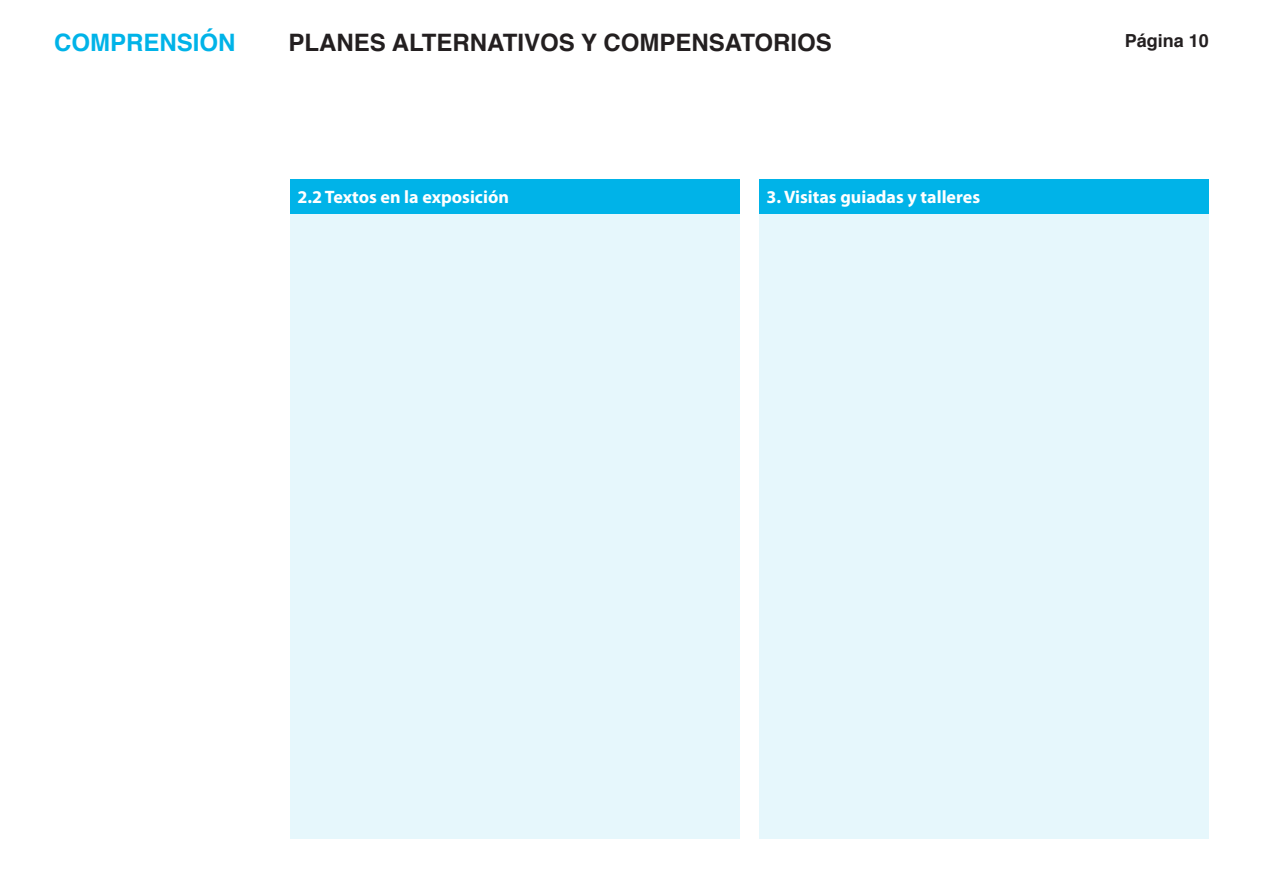
<style>
.page{position:relative;width:1263px;height:893px;background:#fff}
.page>*{position:absolute;margin:0;border:0;box-sizing:border-box;transform-origin:0 0}
.t1{font:700 24px "Helvetica";color:#231f20}
.t2{font:700 24px "Helvetica";color:#00b3e8}
.t3{font:700 18px "Myriad Pro";color:#fff}
.t4{font:700 18px "Helvetica";color:#231f20}
</style>
<div class="page">
<div style="left:290px;top:214px;width:450px;height:625px;background:#e6f7fc"></div>
<div style="left:759px;top:214px;width:450px;height:625px;background:#e6f7fc"></div>
<div style="left:290px;top:179px;width:450px;height:34px;background:#00b3e8"></div>
<div style="left:759px;top:179px;width:450px;height:34px;background:#00b3e8"></div>
<p class="t2" style="left:54px;top:23px;width:183px">COMPRENSIÓN</p>
<p class="t1" style="left:289px;top:23px;width:545px">PLANES ALTERNATIVOS Y COMPENSATORIOS</p>
<p class="t4" style="left:1125px;top:26px;width:86px">Página 10</p>
<p class="t3" style="left:297px;top:185px;width:213px">2.2 Textos en la exposición</p>
<p class="t3" style="left:766px;top:185px;width:215px">3. Visitas guiadas y talleres</p>
</div>
